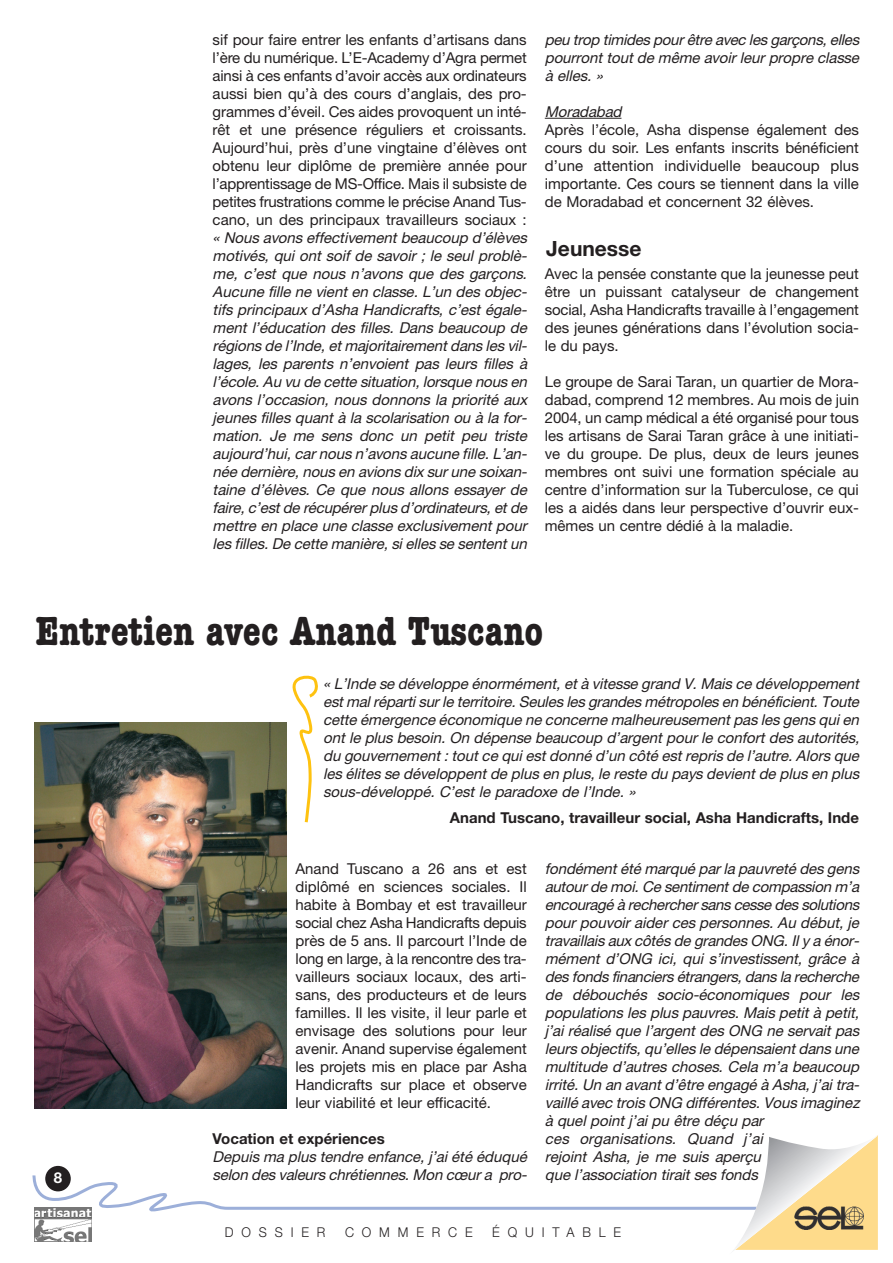
<style>
.page{position:relative;width:893px;height:1263px;background:#fff}
.page>*{position:absolute;margin:0;border:0;box-sizing:border-box;transform-origin:0 0}
.t1{font:700 condensed 42px "American Typewriter";color:#231f20}
.t2{font:700 21px "Helvetica Neue";color:#231f20}
.t3{font:italic 15px/18px "Helvetica Neue";color:#231f20;text-align:justify}
.t4{font:15px/18px "Helvetica Neue";color:#231f20;text-align:justify}
.t5{font:700 15px "Helvetica Neue";color:#231f20}
.t6{font:700 15px "Helvetica Neue";color:#fff}
.t7{font:300 13.5px "Helvetica Neue";letter-spacing:.61em;color:#231f20;scale:.95 1}
</style>
<div class="page">
<svg style="left:32px;top:1135px;width:846px;height:116px"></svg>
<hr style="left:545px;top:118px;width:76px;height:1px;background:#231f20">
<img style="left:34px;top:722px;width:253px;height:386px">
<svg style="left:292px;top:675px;width:26px;height:148px"></svg>
<p class="t4" style="left:213px;top:32px;width:316px">sif pour faire entrer les enfants d’artisans dans l’ère du numérique. L’E-Academy d’Agra permet ainsi à ces enfants d’avoir accès aux ordinateurs aussi bien qu’à des cours d’anglais, des pro&shy;grammes d’éveil. Ces aides provoquent un inté&shy;rêt et une présence réguliers et croissants.<br>Aujourd’hui, près d’une vingtaine d’élèves ont obtenu leur diplôme de première année pour l’apprentissage de MS-Office. Mais il subsiste de petites frustrations comme le précise Anand Tus&shy;cano, un des principaux travailleurs sociaux :</p>
<p class="t3" style="left:213px;top:230px;width:319px">« Nous avons effectivement beaucoup d’élèves motivés, qui ont soif de savoir ; le seul problè&shy;me, c’est que nous n’avons que des garçons.<br>Aucune fille ne vient en classe. L ’un des objec&shy;tifs principaux d’Asha Handicrafts, c’est égale&shy;ment l’éducation des filles. Dans beaucoup de régions de l’Inde,etmajoritairementdans les vil&shy;lages, les parents n’envoient pas leurs filles à l’école.Au vu de cette situation,lorsque nous en avons l’occasion, nous donnons la priorité aux jeunes filles quant à la scolarisation ou à la for&shy;mation. Je me sens donc un petit peu triste aujourd’hui,carnous n’avons aucune fille.L ’an&shy;née dernière,nous en avions dix surune soixan&shy;taine d’élèves. Ce que nous allons essayer de faire,c’estde récupérerplus d’ordinateurs,etde mettre en place une classe exclusivement pour les filles.De cette manière,sielles se sententun</p>
<p class="t3" style="left:545px;top:32px;width:319px">peu trop timides pourêtre avec les garçons,elles pourront tout de même avoir leur propre classe à elles. »</p>
<p class="t3" style="left:545px;top:104px;width:81px">Moradabad</p>
<p class="t4" style="left:545px;top:122px;width:316px">Après l’école, Asha dispense également des cours du soir. Les enfants inscrits bénéficient d’une attention individuelle beaucoup plus importante. Ces cours se tiennent dans la ville de Moradabad et concernent 32 élèves.</p>
<h2 class="t2" style="left:546px;top:241px;width:97px">Jeunesse</h2>
<p class="t4" style="left:545px;top:266px;width:316px">Avec la pensée constante que la jeunesse peut être un puissant catalyseur de changement social, Asha Handicrafts travaille à l’engagement des jeunes générations dans l’évolution socia&shy;le du pays.</p>
<p class="t4" style="left:545px;top:374px;width:316px">Le groupe de Sarai Taran, un quartier de Mora&shy;dabad, comprend 12 membres. Au mois de juin 2004, un camp médical a été organisé pour tous les artisans de Sarai Taran grâce à une initiati&shy;ve du groupe. De plus, deux de leurs jeunes membres ont suivi une formation spéciale au centre d’information sur la Tuberculose, ce qui les a aidés dans leur perspective d’ouvrir eux&shy;mêmes un centre dédié à la maladie.</p>
<h1 class="t1" style="left:36px;top:606px;width:509px">Entretien avec Anand Tuscano</h1>
<p class="t3" style="left:323px;top:676px;width:540px">« L ’Inde se développe énormément,età vitesse grand V.Mais ce développement estmalrépartisurle territoire.Seules les grandes métropoles en bénéficient.Toute cette émergence économique ne concerne malheureusementpas les gens quien ont le plus besoin. On dépense beaucoup d’argent pour le confort des autorités, du gouvernement:toutce quiestdonné d’un côté estrepris de l’autre.Alors que les élites se développentde plus en plus,le reste du pays devientde plus en plus sous-développé. C’est le paradoxe de l’Inde. »</p>
<p class="t5" style="left:450px;top:813px;width:411px">Anand Tuscano, travailleur social, Asha Handicrafts, Inde</p>
<p class="t3" style="left:545px;top:861px;width:319px;text-align:left">fondémentété marqué parla pauvreté des gens autourde moi.Ce sentimentde compassion m’a encouragé à recherchersans cesse des solutions pour pouvoir aider ces personnes. Au début, je travaillais aux côtés de grandes ONG.Ily a énor&shy;mément d’ONG ici, qui s’investissent, grâce à des fonds financiers étrangers,dans la recherche de débouchés socio-économiques pour les populations les plus pauvres. Mais petit à petit, j ’ai réalisé que l’argent des ONG ne servait pas leurs objectifs,qu’elles le dépensaientdans une multitude d’autres choses. Cela m’a beaucoup irrité.Un an avantd’être engagé à Asha,j ’aitra&shy;vaillé avec trois ONG différentes.Vous imaginez à quel point j ’ai pu être déçu par<br>ces organisations. Quand j ’ai<br>rejoint Asha, je me suis aperçu</p>
<p class="t4" style="left:296px;top:861px;width:233px">Anand Tuscano a 26 ans et est diplômé en sciences sociales. Il habite à Bombay et est travailleur social chez Asha Handicrafts depuis près de 5 ans. Il parcourt l’Inde de long en large, à la rencontre des tra&shy;vailleurs sociaux locaux, des arti&shy;sans, des producteurs et de leurs familles. Il les visite, il leur parle et envisage des solutions pour leur avenir. Anand supervise également les projets mis en place par Asha Handicrafts sur place et observe leur viabilité et leur efficacité.</p>
<p class="t5" style="left:213px;top:1133px;width:174px">Vocation et expériences</p>
<p class="t3" style="left:213px;top:1149px;width:319px">Depuis ma plus tendre enfance, j ’ai été éduqué selon des valeurs chrétiennes.Mon cœura pro-</p>
<p class="t6" style="left:54px;top:1172px;width:10px">8</p>
<p class="t3" style="left:545px;top:1167px;width:218px">que l’association tirait ses fonds</p>
<p class="t7" style="left:225px;top:1227px;width:107px">DOSSIER</p>
<p class="t7" style="left:345px;top:1227px;width:136px">COMMERCE</p>
<p class="t7" style="left:492px;top:1227px;width:137px">ÉQUITABLE</p>
</div>
